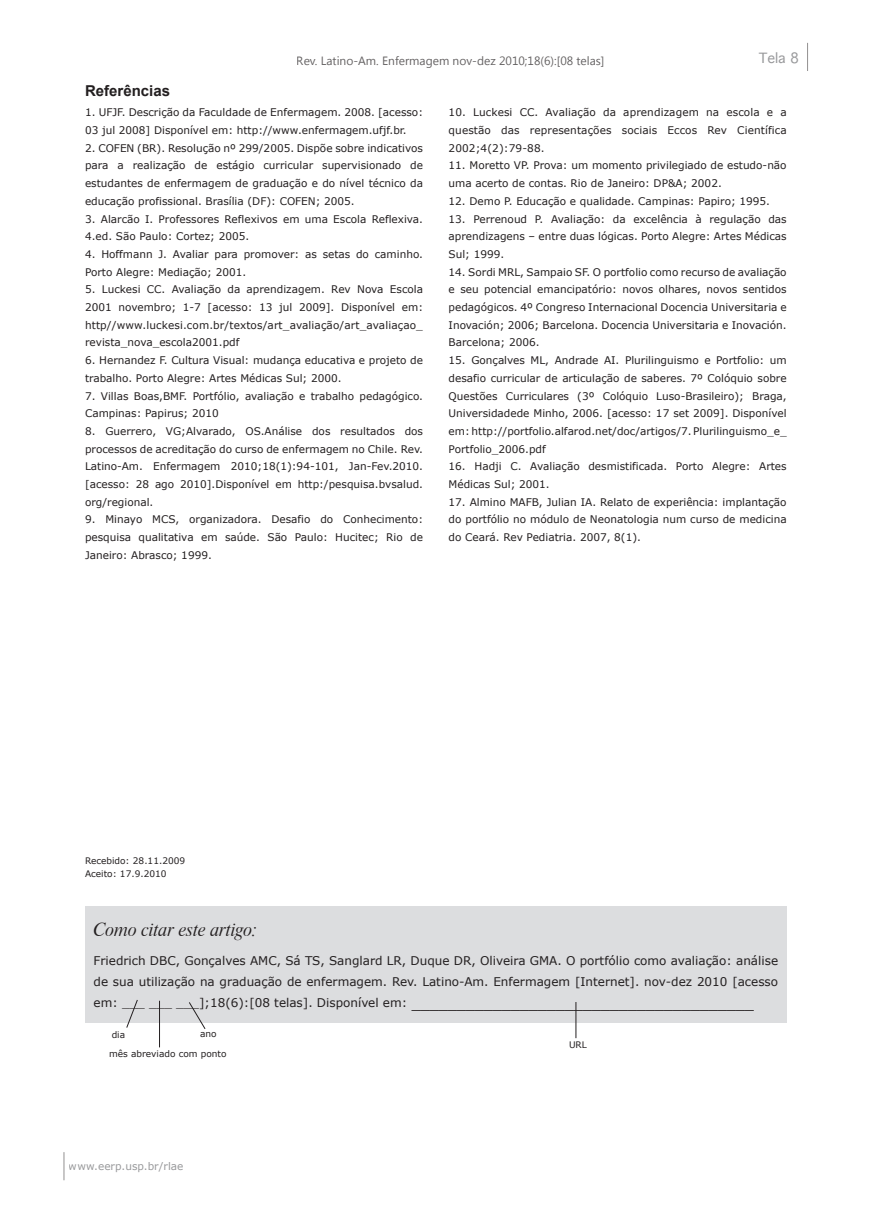
<style>
.page{position:relative;width:893px;height:1212px;background:#fff}
.page>*{position:absolute;margin:0;border:0;box-sizing:border-box;transform-origin:0 0}
.t1{font:18px "Dutch 801 BT Italic Headline";color:#231f20}
._13__Seção{font:700 15px "Arial";color:#231f20}
.t2{font:13.5px "Geneva";color:#6c6d70}
.t3{font:12px/21px "Verdana";color:#231f20;text-align:justify}
.t4{font:12px "Segoe UI";color:#231f20}
._18__Referências{font:10.5px/17.7px "Verdana";color:#231f20;text-align:justify}
.t5{font:10.5px "Verdana";color:#6c6d70}
._21__Recebido_Aceito{font:9px "Verdana";color:#231f20}
._18__Referências-2{font:9px "Verdana";color:#231f20}
.s1{font-family:"Times New Roman";font-size:18px}
</style>
<div class="page">
<svg style="left:64px;top:1152px;width:1px;height:28px"></svg>
<svg style="left:807px;top:43px;width:1px;height:28px"></svg>
<div style="left:85px;top:906px;width:702px;height:117px;background:#dcdddf"></div>
<svg style="left:126px;top:1000px;width:12px;height:28px"></svg>
<hr style="left:159px;top:1001px;width:1px;height:46px;background:#231f20">
<svg style="left:189px;top:1002px;width:17px;height:27px"></svg>
<hr style="left:576px;top:1002px;width:1px;height:36px;background:#231f20">
<p class="t4" style="left:297px;top:52px;width:309px">Rev. Latino-Am. Enfermagem nov-dez 2010;18(6):[08 telas]</p>
<p class="t2" style="left:759px;top:50px;width:42px">Tela 8</p>
<p class="_13__Seção" style="left:85px;top:81px;width:87px">Referências</p>
<p class="_18__Referências" style="left:85px;top:103px;width:340px">1. UFJF. Descrição da Faculdade de Enfermagem. 2008. [acesso:<br>03 jul 2008] Disponível em: http://www.enfermagem.ufjf.br.</p>
<p class="_18__Referências" style="left:85px;top:139px;width:340px">2. COFEN (BR). Resolução nº 299/2005. Dispõe sobre indicativos para a realização de estágio curricular supervisionado de estudantes de enfermagem de graduação e do nível técnico da educação profissional. Brasília (DF): COFEN; 2005.</p>
<p class="_18__Referências" style="left:85px;top:209px;width:340px">3. Alarcão I. Professores Reflexivos em uma Escola Reflexiva.<br>4.ed. São Paulo: Cortez; 2005.</p>
<p class="_18__Referências" style="left:85px;top:245px;width:340px">4. Hoffmann J. Avaliar para promover: as setas do caminho.<br>Porto Alegre: Mediação; 2001.</p>
<p class="_18__Referências" style="left:85px;top:280px;width:340px">5. Luckesi CC. Avaliação da aprendizagem. Rev Nova Escola 2001 novembro; 1-7 [acesso: 13 jul 2009]. Disponível em: http//www.luckesi.com.br/textos/art_avaliação/art_avaliaçao_ revista_nova_escola2001.pdf</p>
<p class="_18__Referências" style="left:85px;top:351px;width:340px">6. Hernandez F. Cultura Visual: mudança educativa e projeto de trabalho. Porto Alegre: Artes Médicas Sul; 2000.</p>
<p class="_18__Referências" style="left:85px;top:386px;width:340px">7. Villas Boas,BMF. Portfólio, avaliação e trabalho pedagógico.<br>Campinas: Papirus; 2010</p>
<p class="_18__Referências" style="left:85px;top:422px;width:340px">8. Guerrero, VG;Alvarado, OS.Análise dos resultados dos processos de acreditação do curso de enfermagem no Chile. Rev.<br>Latino-Am. Enfermagem 2010;18(1):94-101, Jan-Fev.2010. [acesso: 28 ago 2010].Disponível em http:/pesquisa.bvsalud. org/regional.</p>
<p class="_18__Referências" style="left:85px;top:510px;width:340px">9. Minayo MCS, organizadora. Desafio do Conhecimento: pesquisa qualitativa em saúde. São Paulo: Hucitec; Rio de Janeiro: Abrasco; 1999.</p>
<p class="_18__Referências" style="left:449px;top:103px;width:340px">10. Luckesi CC. Avaliação da aprendizagem na escola e a questão das representações sociais Eccos Rev Científica 2002;4(2):79-88.</p>
<p class="_18__Referências" style="left:449px;top:156px;width:340px">11. Moretto VP. Prova: um momento privilegiado de estudo-não uma acerto de contas. Rio de Janeiro: DP&amp;A; 2002.</p>
<p class="_18__Referências" style="left:449px;top:192px;width:323px">12. Demo P. Educação e qualidade. Campinas: Papiro; 1995.</p>
<p class="_18__Referências" style="left:449px;top:209px;width:340px">13. Perrenoud P. Avaliação: da excelência à regulação das aprendizagens – entre duas lógicas. Porto Alegre: Artes Médicas Sul; 1999.</p>
<p class="_18__Referências" style="left:449px;top:263px;width:340px">14. Sordi MRL, Sampaio SF. O portfolio como recurso de avaliação e seu potencial emancipatório: novos olhares, novos sentidos pedagógicos. 4º Congreso Internacional Docencia Universitaria e Inovación; 2006; Barcelona. Docencia Universitaria e Inovación.<br>Barcelona; 2006.</p>
<p class="_18__Referências" style="left:449px;top:351px;width:340px">15. Gonçalves ML, Andrade AI. Plurilinguismo e Portfolio: um desafio curricular de articulação de saberes. 7º Colóquio sobre Questões Curriculares (3º Colóquio Luso-Brasileiro); Braga, Universidadede Minho, 2006. [acesso: 17 set 2009]. Disponível em: http://portfolio.alfarod.net/doc/artigos/7. Plurilinguismo_e_ Portfolio_2006.pdf</p>
<p class="_18__Referências" style="left:449px;top:457px;width:340px">16. Hadji C. Avaliação desmistificada. Porto Alegre: Artes<br>Médicas Sul; 2001.</p>
<p class="_18__Referências" style="left:449px;top:493px;width:340px">17. Almino MAFB, Julian IA. Relato de experiência: implantação do portfólio no módulo de Neonatologia num curso de medicina do Ceará. Rev Pediatria. 2007, 8(1).</p>
<p class="_21__Recebido_Aceito" style="left:85px;top:854px;width:102px">Recebido: 28.11.2009</p>
<p class="_21__Recebido_Aceito" style="left:85px;top:868px;width:83px">Aceito: 17.9.2010</p>
<p class="t1" style="left:94px;top:918px;width:165px">Como citar este artigo:</p>
<p class="t3" style="left:94px;top:950px;width:686px">Friedrich DBC, Gonçalves AMC, Sá TS, Sanglard LR, Duque DR, Oliveira GMA. O portfólio como avaliação: análise de sua utilização na graduação de enfermagem. Rev. Latino-Am. Enfermagem [Internet]. nov-dez 2010 [acesso em: ___ ___ ___];18(6):[08 telas]. Disponível em: <span class="s1">______________________________________</span></p>
<p class="_18__Referências-2" style="left:112px;top:1028px;width:15px">dia</p>
<p class="_18__Referências-2" style="left:109px;top:1048px;width:119px">mês abreviado com ponto</p>
<p class="_18__Referências-2" style="left:200px;top:1028px;width:18px">ano</p>
<p class="_18__Referências-2" style="left:569px;top:1039px;width:19px">URL</p>
<p class="t5" style="left:69px;top:1160px;width:116px">www.eerp.usp.br/rlae</p>
</div>
